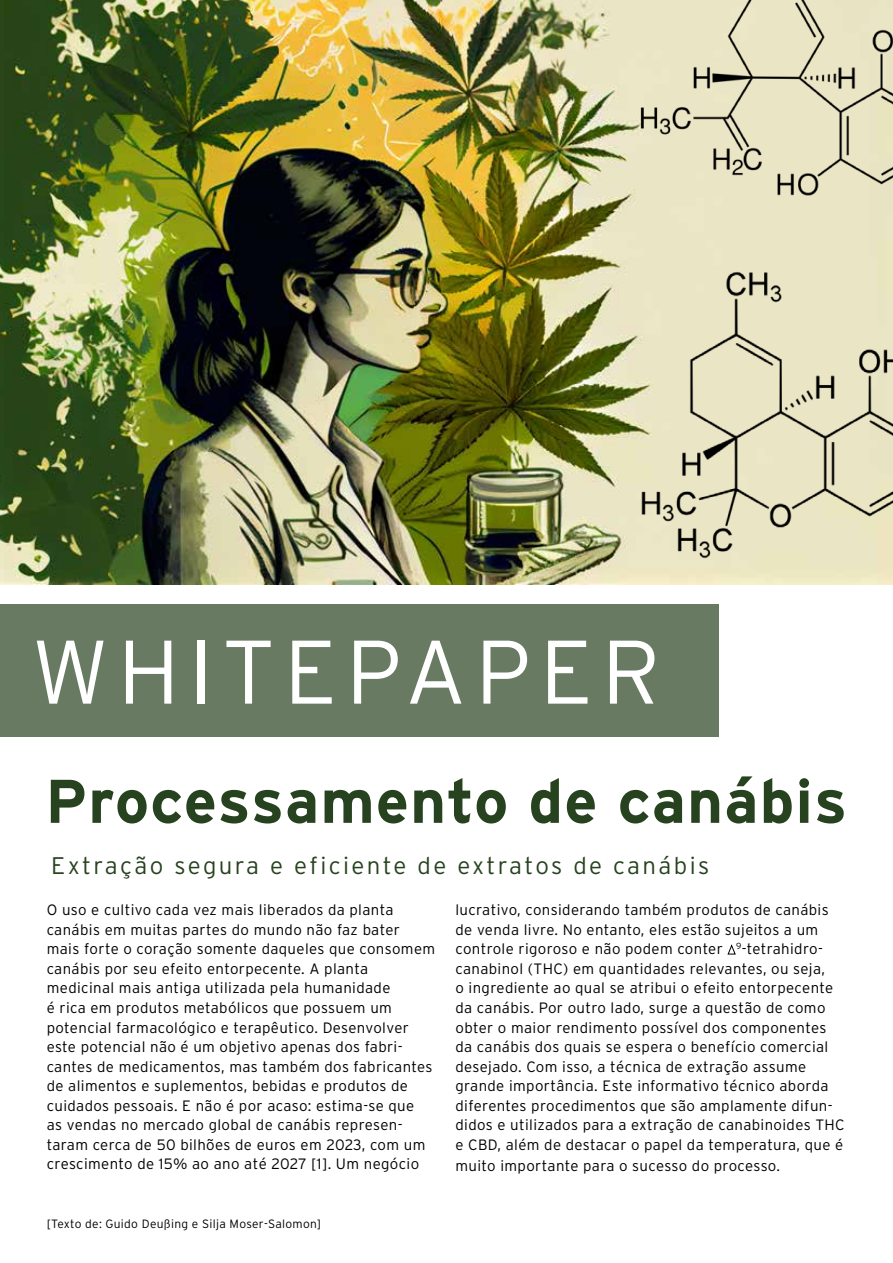
<style>
.page{position:relative;width:893px;height:1263px;background:#fff}
.page>*{position:absolute;margin:0;border:0;box-sizing:border-box;transform-origin:0 0}
.t1{font:300 90px "Interstate";letter-spacing:.1em;color:#fff}
.t2{font:700 61.5px "Interstate";letter-spacing:.02em;color:#27421f}
.t3{font:300 24px "Interstate";letter-spacing:.1em;color:#27421f}
.t4{font:300 15px/19.5px "Interstate";letter-spacing:.025em;color:#000}
.t5{font:300 12px "Interstate";letter-spacing:.025em;color:#000}
</style>
<div class="page">
<img style="left:0;top:0;width:893px;height:585px">
<div style="left:0;top:604px;width:719px;height:132px;background:#687b62"></div>
<svg style="left:727px;top:944px;width:9px;height:11px"></svg>
<img style="left:637px;top:0;width:256px;height:219px">
<img style="left:633px;top:264px;width:260px;height:303px">
<h1 class="t1" style="left:32px;top:621px;width:630px">WHITEPAPER</h1>
<h2 class="t2" style="left:45px;top:767px;width:803px">Processamento de canábis</h2>
<h3 class="t3" style="left:51px;top:852px;width:660px">Extração segura e eficiente de extratos de canábis</h3>
<p class="t4" style="left:47px;top:900px;width:390px">O uso e cultivo cada vez mais liberados da planta canábis em muitas partes do mundo não faz bater mais forte o coração somente daqueles que consomem canábis por seu efeito entorpecente. A planta medicinal mais antiga utilizada pela humanidade<br>é rica em produtos metabólicos que possuem um potencial farmacológico e terapêutico. Desenvolver este potencial não é um objetivo apenas dos fabri&shy;cantes de medicamentos, mas também dos fabricantes de alimentos e suplementos, bebidas e produtos de cuidados pessoais. E não é por acaso: estima-se que<br>as vendas no mercado global de canábis represen&shy;taram cerca de 50 bilhões de euros em 2023, com um crescimento de 15% ao ano até 2027 [1]. Um negócio</p>
<p class="t4" style="left:455px;top:900px;width:391px">lucrativo, considerando também produtos de canábis de venda livre. No entanto, eles estão sujeitos a um controle rigoroso e não podem conter <sup>9</sup>-tetrahidro&shy;canabinol (THC) em quantidades relevantes, ou seja,<br>o ingrediente ao qual se atribui o efeito entorpecente da canábis. Por outro lado, surge a questão de como obter o maior rendimento possível dos componentes da canábis dos quais se espera o benefício comercial desejado. Com isso, a técnica de extração assume grande importância. Este informativo técnico aborda diferentes procedimentos que são amplamente difun&shy;didos e utilizados para a extração de canabinoides THC e CBD, além de destacar o papel da temperatura, que é</p>
<p class="t4" style="left:455px;top:1155px;width:326px">muito importante para o sucesso do processo.</p>
<p class="t5" style="left:47px;top:1217px;width:276px">[Texto de: Guido Deußing e Silja Moser-Salomon]</p>
</div>
